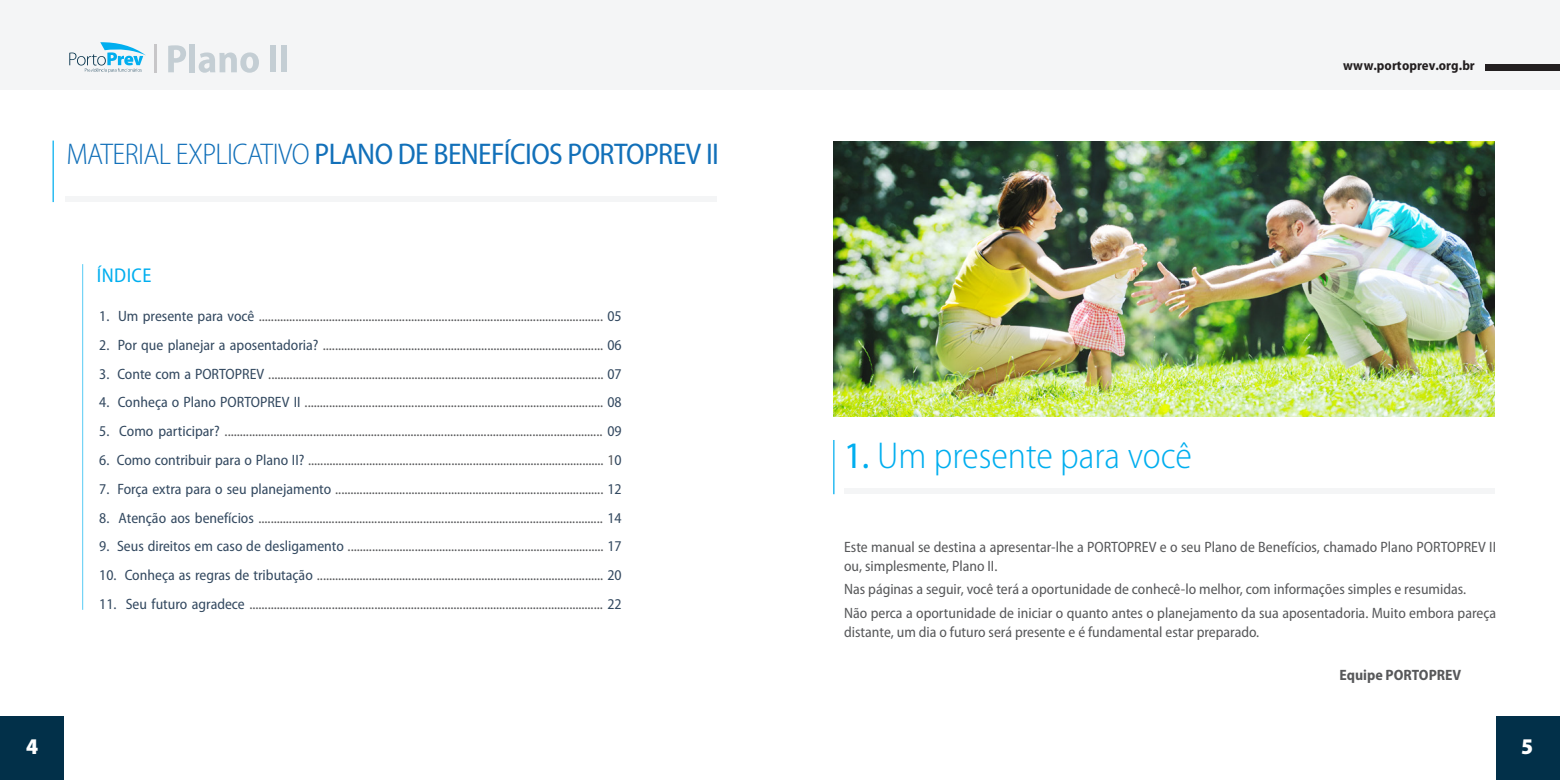
<style>
.page{position:relative;width:1560px;height:780px;background:#fff}
.page>*{position:absolute;margin:0;border:0;box-sizing:border-box;transform-origin:0 0}
.t1{font:300 semi-condensed 37.5px "Myriad Pro";color:#00aeef}
.t2{font:semi-condensed 30px "Myriad Pro";letter-spacing:-.02em;color:#1270b9}
.t3{font:900 semi-condensed 22.5px "Myriad Pro";color:#fff}
.t4{font:semi-condensed 20px "Myriad Pro";letter-spacing:.02em;color:#00aeef}
.List_Paragraph{font:semi-condensed 15px/18.8px "Myriad Pro";color:#57585a}
.t5{font:700 semi-condensed 15px "Myriad Pro";color:#57585a}
.t6{font:700 semi-condensed 13.75px "Myriad Pro";color:#231f20}
.s1{font-weight:300}
.s2{color:#334960}
.s3{font-weight:400}
</style>
<div class="page">
<div style="left:0;top:0;width:1559px;height:90px;background:#f4f5f6"></div>
<svg style="left:69px;top:42px;width:77px;height:31px"></svg>
<svg style="left:168px;top:45px;width:18px;height:27px"></svg>
<div style="left:189px;top:44px;width:6px;height:28px;background:#c4ced4"></div>
<svg style="left:199px;top:52px;width:60px;height:21px"></svg>
<div style="left:270px;top:46px;width:6px;height:26px;background:#c4ced4"></div>
<div style="left:281px;top:46px;width:6px;height:26px;background:#c4ced4"></div>
<hr style="left:154px;top:44px;width:3px;height:29px;background:#c7c6c8">
<div style="left:1484px;top:64px;width:75px;height:6px;background:#231f20"></div>
<div style="left:0;top:716px;width:64px;height:64px;background:#023049"></div>
<div style="left:1495px;top:716px;width:64px;height:64px;background:#023049"></div>
<div style="left:65px;top:196px;width:651px;height:6px;background:#f4f5f6"></div>
<hr style="left:833px;top:440px;width:1px;height:54px;background:#00aeef">
<div style="left:844px;top:488px;width:650px;height:6px;background:#f4f5f6"></div>
<hr style="left:53px;top:140px;width:1px;height:62px;background:#00aeef">
<hr style="left:82px;top:264px;width:1px;height:345px;background:#56cbf5">
<img style="left:833px;top:142px;width:661px;height:274px">
<p class="t2" style="left:66px;top:136px;width:654px"><span class="s1">MATERIAL EXPLICATIVO</span> PLANO DE BENEFÍCIOS PORTOPREV II</p>
<p class="t4" style="left:97px;top:263px;width:56px">ÍNDICE</p>
<p class="List_Paragraph" style="left:99px;top:306px;width:524px"><span class="s2">1. Um presente para você</span> ................................................................................................................. <span class="s2">05</span></p>
<p class="List_Paragraph" style="left:99px;top:335px;width:524px"><span class="s2">2. Por que planejar a aposentadoria?</span> ............................................................................................ <span class="s2">06</span></p>
<p class="List_Paragraph" style="left:99px;top:364px;width:524px"><span class="s2">3. Conte com a PORTOPREV</span> .............................................................................................................. <span class="s2">07</span></p>
<p class="List_Paragraph" style="left:99px;top:393px;width:524px"><span class="s2">4. Conheça o Plano PORTOPREV II</span> .................................................................................................. <span class="s2">08</span></p>
<p class="List_Paragraph" style="left:99px;top:421px;width:524px"><span class="s2">5. Como participar?</span> ............................................................................................................................ <span class="s2">09</span></p>
<p class="List_Paragraph" style="left:99px;top:450px;width:524px"><span class="s2">6. Como contribuir para o Plano II?</span> ................................................................................................. 1<span class="s2">0</span></p>
<p class="List_Paragraph" style="left:99px;top:479px;width:524px"><span class="s2">7. Força extra para o seu planejamento</span> ........................................................................................ <span class="s2">12</span></p>
<p class="List_Paragraph" style="left:99px;top:508px;width:524px"><span class="s2">8. Atenção aos benefícios</span> ................................................................................................................. <span class="s2">14</span></p>
<p class="List_Paragraph" style="left:99px;top:536px;width:524px"><span class="s2">9. Seus direitos em caso de desligamento</span> .................................................................................... <span class="s2">17</span></p>
<p class="List_Paragraph" style="left:99px;top:565px;width:524px"><span class="s2">10. Conheça as regras de tributação</span> .............................................................................................. <span class="s2">20</span></p>
<p class="List_Paragraph" style="left:99px;top:594px;width:524px"><span class="s2">11. Seu futuro agradece</span> .................................................................................................................... <span class="s2">22</span></p>
<p class="t1" style="left:844px;top:433px;width:349px"><span class="s3">1.</span> Um presente para você</p>
<p class="t6" style="left:1342px;top:57px;width:133px">www.portoprev.org.br</p>
<p class="List_Paragraph" style="left:844px;top:537px;width:653px">Este manual se destina a apresentar-lhe a PORTOPREV e o seu Plano de Benefícios, chamado Plano PORTOPREV II ou, simplesmente, Plano II.</p>
<p class="List_Paragraph" style="left:844px;top:579px;width:623px">Nas páginas a seguir, você terá a oportunidade de conhecê-lo melhor, com informações simples e resumidas.</p>
<p class="List_Paragraph" style="left:844px;top:603px;width:653px">Não perca a oportunidade de iniciar o quanto antes o planejamento da sua aposentadoria. Muito embora pareça distante, um dia o futuro será presente e é fundamental estar preparado.</p>
<p class="t5" style="left:1339px;top:664px;width:123px">Equipe PORTOPREV</p>
<h3 class="t3" style="left:26px;top:731px;width:14px">4</h3>
<h3 class="t3" style="left:1520px;top:731px;width:14px">5</h3>
</div>
